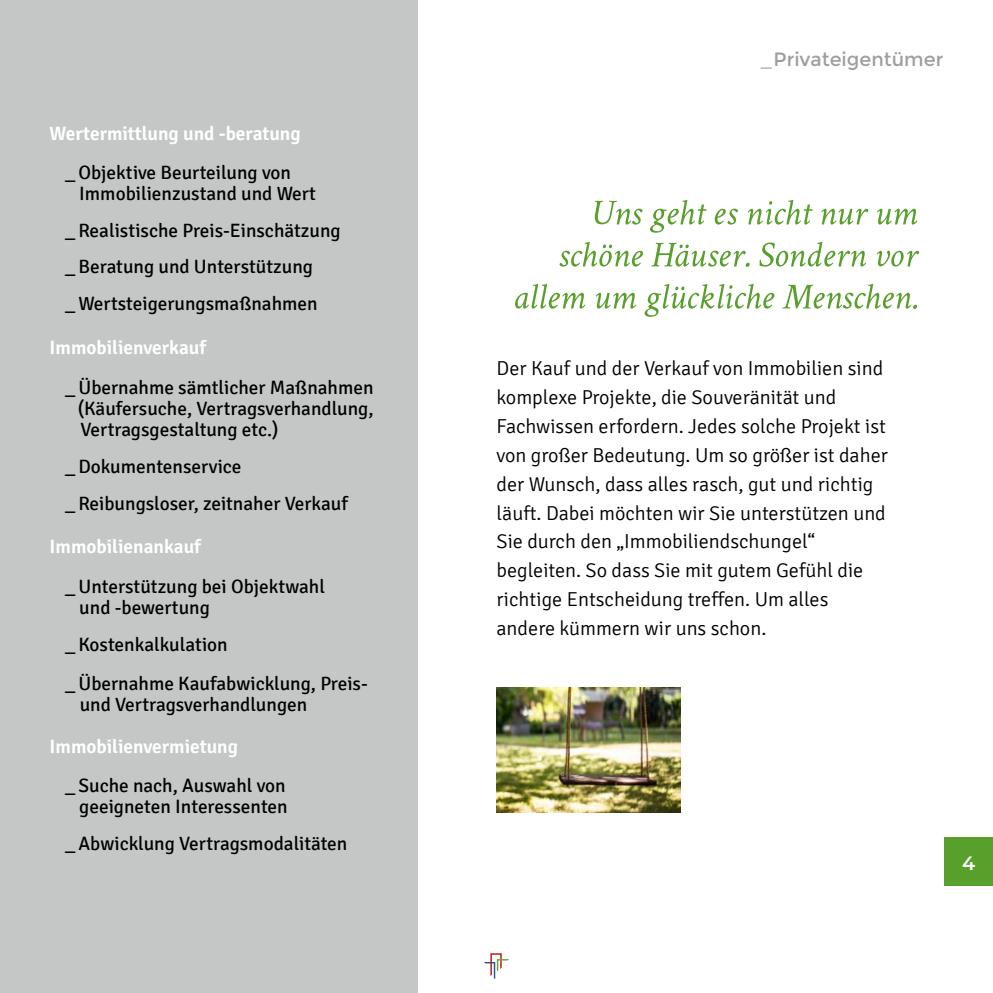
<style>
.page{position:relative;width:993px;height:993px;background:#fff}
.page>*{position:absolute;margin:0;border:0;box-sizing:border-box;transform-origin:0 0}
.t1{font:300 20.12px/28.9px "Signika";color:#000}
.t2{font:19.25px/21px "Signika";color:#000}
.t3{font:600 19.25px "Signika";color:#fff}
.t4{font:19.25px "Montserrat";color:#9d9e9e}
.t5{font:600 19.25px "Montserrat";color:#fff}
</style>
<div class="page">
<svg style="left:515px;top:284px;width:401px;height:33px"></svg>
<svg style="left:559px;top:242px;width:359px;height:25px"></svg>
<svg style="left:594px;top:200px;width:323px;height:33px"></svg>
<div style="left:0;top:0;width:417px;height:992px;background:#c5c7c7"></div>
<img style="left:496px;top:687px;width:184px;height:124px">
<div style="left:943px;top:836px;width:49px;height:49px;background:#589f2b"></div>
<svg style="left:484px;top:953px;width:25px;height:25px"></svg>
<p class="t3" style="left:50px;top:122px;width:252px">Wertermittlung und -beratung</p>
<p class="t2" style="left:79px;top:162px;width:238px;text-indent:-14px">_ Objektive Beurteilung von<br>Immobilienzustand und Wert</p>
<p class="t2" style="left:65px;top:212px;width:277px;line-height:36.8px">_ Realistische Preis-Einschätzung _ Beratung und Unterstützung<br>_ Wertsteigerungsmaßnahmen</p>
<p class="t3" style="left:50px;top:336px;width:158px">Immobilienverkauf</p>
<p class="t2" style="left:78px;top:377px;width:297px;text-align:justify;text-indent:-13px">_ Übernahme sämtlicher Maßnahmen (Käufersuche, Vertragsverhandlung, Vertragsgestaltung etc.)</p>
<p class="t2" style="left:65px;top:448px;width:284px;line-height:36.8px">_ Dokumentenservice<br>_ Reibungsloser, zeitnaher Verkauf</p>
<p class="t3" style="left:50px;top:535px;width:153px">Immobilienankauf</p>
<p class="t2" style="left:79px;top:576px;width:247px;text-indent:-14px">_ Unterstützung bei Objektwahl und -bewertung</p>
<p class="t2" style="left:65px;top:625px;width:304px;line-height:39.4px">_ Kostenkalkulation<br>_ Übernahme Kaufabwicklung, Preis-</p>
<p class="t2" style="left:80px;top:694px;width:229px">und Vertragsverhandlungen</p>
<p class="t3" style="left:50px;top:735px;width:190px">Immobilienvermietung</p>
<p class="t2" style="left:65px;top:775px;width:224px;text-align:right">_ Suche nach, Auswahl von geeigneten Interessenten</p>
<p class="t2" style="left:65px;top:832px;width:284px">_ Abwicklung Vertragsmodalitäten</p>
<p class="t4" style="left:759px;top:48px;width:185px">_Privateigentümer</p>
<p class="t1" style="left:496px;top:354px;width:393px">Der Kauf und der Verkauf von Immobilien sind komplexe Projekte, die Souveränität und Fachwissen erfordern. Jedes solche Projekt ist von großer Bedeutung. Um so größer ist daher der Wunsch, dass alles rasch, gut und richtig läuft. Dabei möchten wir Sie unterstützen und Sie durch den „Immobiliendschungel“ begleiten. So dass Sie mit gutem Gefühl die richtige Entscheidung treffen. Um alles andere kümmern wir uns schon.</p>
<p class="t5" style="left:961px;top:848px;width:15px">4</p>
</div>
